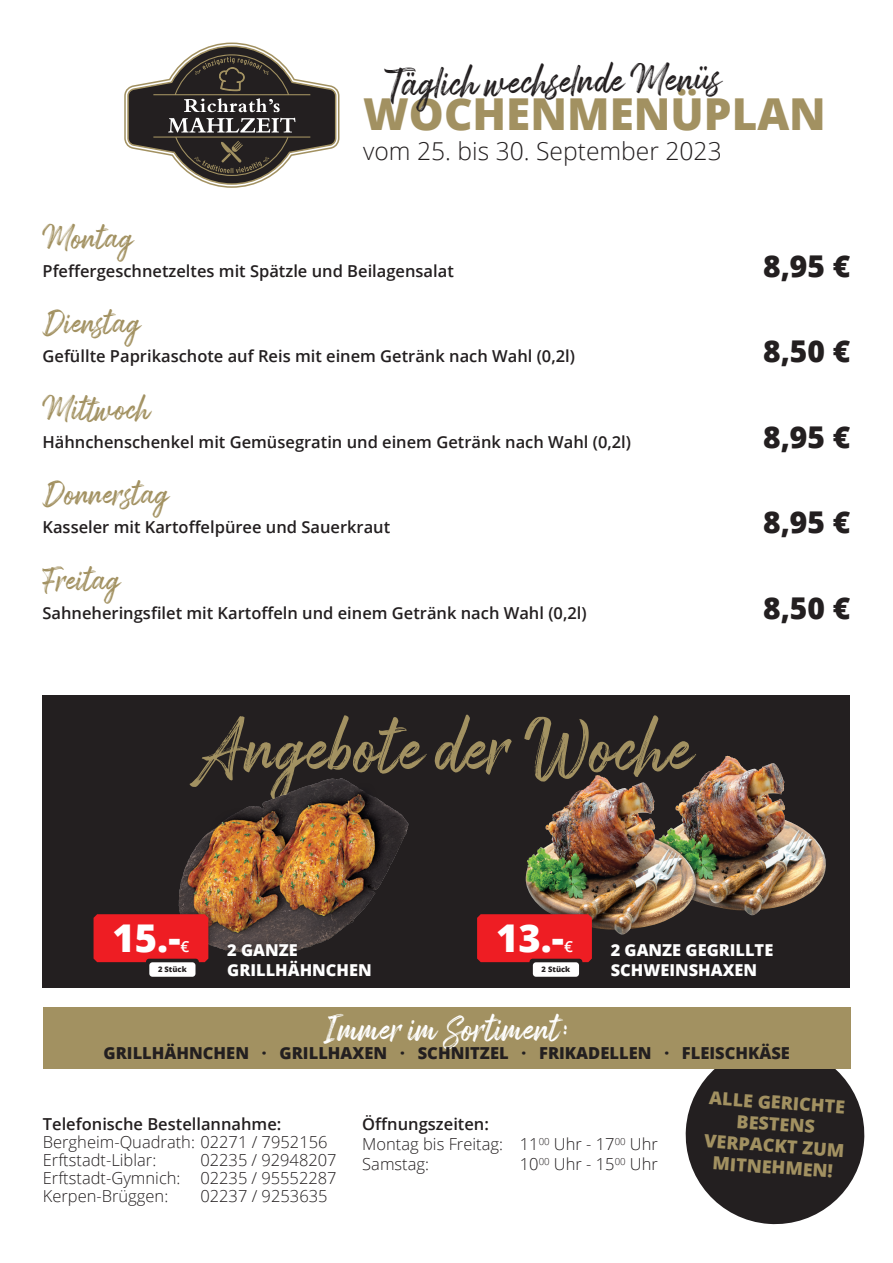
<style>
.page{position:relative;width:893px;height:1263px;background:#fff}
.page>*{position:absolute;margin:0;border:0;box-sizing:border-box;transform-origin:0 0}
.t1{font:67.35px "Arsilon";color:#a29161}
.t2{font:800 43.95px "Open Sans";color:#a29161}
.t3{font:800 38.25px "Open Sans";color:#fff}
.t4{font:36px "Arsilon";color:#231f20}
.t5{font:33px "Arsilon";color:#fff}
.t6{font:30px "Arsilon";color:#a29161}
.t7{font:800 30px "Open Sans";color:#231f20}
.t8{font:300 24.6px "Open Sans";color:#231f20}
.t9{font:800 18px/21.6px "Open Sans";color:#a29161;text-align:center}
.t10{font:600 16.5px "Open Sans";color:#231f20}
.t11{font:300 16.5px "Open Sans";color:#231f20}
.t12{font:800 16.5px "Open Sans";color:#231f20}
.t13{font:800 16.35px/19.6px "Open Sans";color:#fff}
.t14{font:600 15.3px "Open Sans";color:#fff}
.t15{font:800 7.65px "Open Sans";color:#231f20}
</style>
<div class="page">
<svg style="left:124px;top:42px;width:216px;height:146px"></svg>
<svg style="left:682px;top:1068px;width:183px;height:157px"></svg>
<div style="left:43px;top:1007px;width:808px;height:61px;background:#a29161"></div>
<div style="left:43px;top:695px;width:807px;height:293px;background:#231f20"></div>
<div style="left:651px;top:751px;width:180px;height:169px;background:#231f20;opacity:.75"></div>
<img style="left:671px;top:756px;width:55px;height:73px">
<img style="left:178px;top:778px;width:231px;height:171px">
<div style="left:521px;top:771px;width:180px;height:168px;background:#231f20;opacity:.75"></div>
<img style="left:541px;top:775px;width:56px;height:74px">
<div style="left:221px;top:937px;width:157px;height:46px;background:#231f20;opacity:.75"></div>
<div style="left:604px;top:937px;width:175px;height:46px;background:#231f20"></div>
<div style="left:86px;top:906px;width:130px;height:78px;background:#231f20;opacity:.75"></div>
<div style="left:94px;top:914px;width:114px;height:48px;background:#ee1d23"></div>
<div style="left:149px;top:962px;width:46px;height:15px;background:#fff;border-radius:3px"></div>
<div style="left:469px;top:906px;width:131px;height:78px;background:#231f20;opacity:.75"></div>
<svg style="left:477px;top:914px;width:115px;height:48px;background:#e51d22"></svg>
<div style="left:533px;top:962px;width:46px;height:15px;background:#fff;border-radius:3px"></div>
<p class="t4" style="left:384px;top:61px;width:338px;rotate:-1deg">Täglich wechselnde Menüs</p>
<p class="t2" style="left:363px;top:81px;width:464px">WOCHENMENÜPLAN</p>
<p class="t8" style="left:363px;top:134px;width:360px">vom 25. bis 30. September 2023</p>
<p class="t6" style="left:43px;top:219px;width:92px">Montag</p>
<p class="t10" style="left:43px;top:259px;width:413px">Pfeffergeschnetzeltes mit Spätzle und Beilagensalat</p>
<p class="t7" style="left:763px;top:243px;width:89px">8,95 €</p>
<p class="t6" style="left:43px;top:304px;width:100px">Dienstag</p>
<p class="t10" style="left:43px;top:345px;width:534px">Gefüllte Paprikaschote auf Reis mit einem Getränk nach Wahl (0,2l)</p>
<p class="t7" style="left:763px;top:328px;width:89px">8,50 €</p>
<p class="t6" style="left:43px;top:390px;width:110px">Mittwoch</p>
<p class="t10" style="left:43px;top:430px;width:590px">Hähnchenschenkel mit Gemüsegratin und einem Getränk nach Wahl (0,2l)</p>
<p class="t7" style="left:763px;top:414px;width:89px">8,95 €</p>
<p class="t6" style="left:43px;top:475px;width:128px">Donnerstag</p>
<p class="t10" style="left:43px;top:516px;width:349px">Kasseler mit Kartoffelpüree und Sauerkraut</p>
<p class="t7" style="left:763px;top:499px;width:89px">8,95 €</p>
<p class="t6" style="left:43px;top:561px;width:80px">Freitag</p>
<p class="t10" style="left:43px;top:601px;width:546px">Sahneheringsfilet mit Kartoffeln und einem Getränk nach Wahl (0,2l)</p>
<p class="t7" style="left:763px;top:585px;width:89px">8,50 €</p>
<p class="t1" style="left:200px;top:706px;width:495px">Angebote der Woche</p>
<p class="t3" style="left:113px;top:909px;width:70px">15.-</p>
<p class="t14" style="left:181px;top:936px;width:10px">€</p>
<p class="t15" style="left:158px;top:963px;width:30px">2 Stück</p>
<p class="t3" style="left:496px;top:909px;width:70px">13.-</p>
<p class="t14" style="left:564px;top:936px;width:10px">€</p>
<p class="t15" style="left:542px;top:963px;width:30px">2 Stück</p>
<p class="t13" style="left:227px;top:939px;width:146px">2 GANZE<br>GRILLHÄHNCHEN</p>
<p class="t13" style="left:611px;top:939px;width:164px">2 GANZE GEGRILLTE<br>SCHWEINSHAXEN</p>
<p class="t5" style="left:324px;top:1008px;width:248px">Immer im Sortiment:</p>
<p class="t12" style="left:104px;top:1040px;width:688px">GRILLHÄHNCHEN · GRILLHAXEN · SCHNITZEL · FRIKADELLEN · FLEISCHKÄSE</p>
<p class="t10" style="left:43px;top:1113px;width:240px">Telefonische Bestellannahme:</p>
<p class="t11" style="left:43px;top:1131px;width:286px">Bergheim-Quadrath: 02271 / 7952156</p>
<p class="t11" style="left:43px;top:1149px;width:115px">Erftstadt-Liblar:</p>
<p class="t11" style="left:200px;top:1149px;width:138px">02235 / 92948207</p>
<p class="t11" style="left:43px;top:1167px;width:295px">Erftstadt-Gymnich: 02235 / 95552287</p>
<p class="t11" style="left:43px;top:1185px;width:127px">Kerpen-Brüggen:</p>
<p class="t11" style="left:200px;top:1185px;width:129px">02237 / 9253635</p>
<p class="t10" style="left:362px;top:1113px;width:128px">Öffnungszeiten:</p>
<p class="t11" style="left:362px;top:1133px;width:297px">Montag bis Freitag: 11<sup>00</sup> Uhr - 17<sup>00</sup> Uhr</p>
<p class="t11" style="left:362px;top:1153px;width:68px">Samstag:</p>
<p class="t11" style="left:520px;top:1153px;width:140px">10<sup>00</sup> Uhr - 15<sup>00</sup> Uhr</p>
<p class="t9" style="left:710px;top:1086px;width:138px;rotate:4deg">ALLE GERICHTE<br>BESTENS</p>
<p class="t9" style="left:705px;top:1129px;width:142px;rotate:4deg">VERPACKT ZUM<br>MITNEHMEN!</p>
</div>
